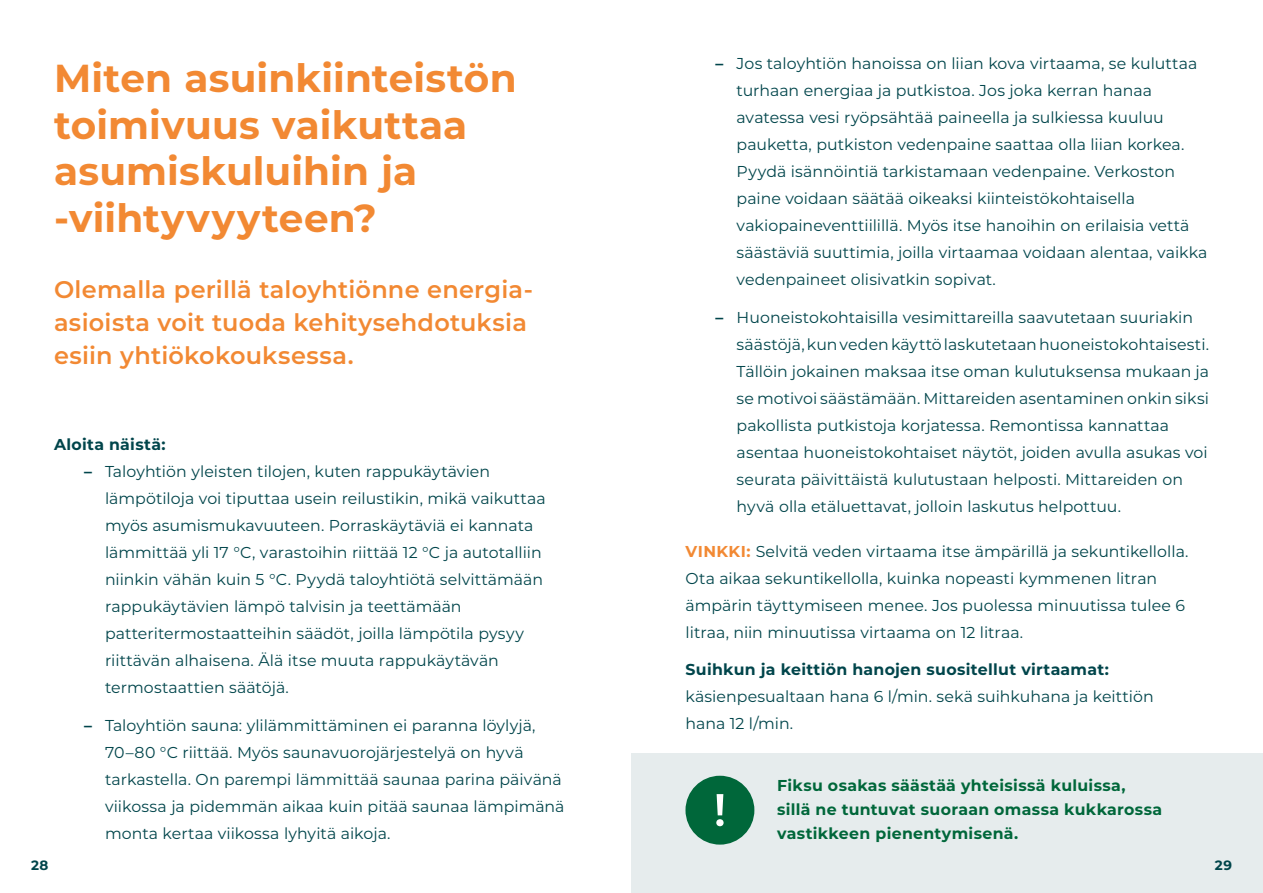
<style>
.page{position:relative;width:1263px;height:893px;background:#fff}
.page>*{position:absolute;margin:0;border:0;box-sizing:border-box;transform-origin:0 0}
.t1{font:700 39px/46.8px "Montserrat";letter-spacing:.005em;color:#f28933}
.t2{font:100 24px/33px "Montserrat";letter-spacing:.01em;color:#f28933}
.t3{font:15.75px/27px "Montserrat";color:#00454b}
.t4{font:700 15.75px/24px "Montserrat";letter-spacing:.02em;color:#00673a}
.t5{font:700 15.75px "Montserrat";letter-spacing:.015em;color:#00454b}
.t6{font:700 13.5px "Montserrat";color:#00454b}
.s1{font-weight:700}
.s2{font-weight:700;color:#f28933}
</style>
<div class="page">
<div style="left:631px;top:753px;width:632px;height:140px;background:#e6eced"></div>
<div style="left:685px;top:776px;width:69px;height:69px;background:#00673a;border-radius:50%"></div>
<svg style="left:716px;top:794px;width:7px;height:32px"></svg>
<h1 class="t1" style="left:54px;top:53px;width:464px">Miten asuinkiinteistön toimivuus vaikuttaa asumiskuluihin ja -viihtyvyyteen?</h1>
<h2 class="t2" style="left:54px;top:273px;width:480px">Olemalla perillä taloyhtiönne energia&shy;asioista voit tuoda kehitysehdotuksia esiin yhtiökokouksessa.</h2>
<p class="t5" style="left:54px;top:433px;width:113px">Aloita näistä:</p>
<p class="t3" style="left:105px;top:458px;width:442px;text-indent:-21px"><span class="s1">–</span> Taloyhtiön yleisten tilojen, kuten rappukäytävien lämpötiloja voi tiputtaa usein reilustikin, mikä vaikuttaa myös asumismukavuuteen. Porraskäytäviä ei kannata lämmittää yli 17 °C, varastoihin riittää 12 °C ja autotalliin niinkin vähän kuin 5 °C. Pyydä taloyhtiötä selvittämään rappukäytävien lämpö talvisin ja teettämään patteritermostaatteihin säädöt, joilla lämpötila pysyy riittävän alhaisena. Älä itse muuta rappukäytävän termostaattien säätöjä.</p>
<p class="t3" style="left:105px;top:711px;width:461px;text-indent:-21px"><span class="s1">–</span> Taloyhtiön sauna: ylilämmittäminen ei paranna löylyjä, 70–80 °C riittää. Myös saunavuorojärjestelyä on hyvä tarkastella. On parempi lämmittää saunaa parina päivänä viikossa ja pidemmän aikaa kuin pitää saunaa lämpimänä monta kertaa viikossa lyhyitä aikoja.</p>
<p class="t3" style="left:736px;top:50px;width:472px;text-indent:-21px"><span class="s1">–</span> Jos taloyhtiön hanoissa on liian kova virtaama, se kuluttaa turhaan energiaa ja putkistoa. Jos joka kerran hanaa avatessa vesi ryöpsähtää paineella ja sulkiessa kuuluu pauketta, putkiston vedenpaine saattaa olla liian korkea.<br>Pyydä isännöintiä tarkistamaan vedenpaine. Verkoston paine voidaan säätää oikeaksi kiinteistökohtaisella vakiopaineventtiilillä. Myös itse hanoihin on erilaisia vettä säästäviä suuttimia, joilla virtaamaa voidaan alentaa, vaikka vedenpaineet olisivatkin sopivat.</p>
<p class="t3" style="left:737px;top:303px;width:474px;text-indent:-21px"><span class="s1">–</span> Huoneistokohtaisilla vesimittareilla saavutetaan suuriakin säästöjä, kun veden käyttö laskutetaan huoneistokohtaisesti.<br>Tällöin jokainen maksaa itse oman kulutuksensa mukaan ja se motivoi säästämään. Mittareiden asentaminen onkin siksi pakollista putkistoja korjatessa. Remontissa kannattaa asentaa huoneistokohtaiset näytöt, joiden avulla asukas voi seurata päivittäistä kulutustaan helposti. Mittareiden on hyvä olla etäluettavat, jolloin laskutus helpottuu.</p>
<p class="t3" style="left:685px;top:537px;width:504px"><span class="s2">VINKKI:</span> Selvitä veden virtaama itse ämpärillä ja sekuntikellolla.<br>Ota aikaa sekuntikellolla, kuinka nopeasti kymmenen litran ämpärin täyttymiseen menee. Jos puolessa minuutissa tulee 6 litraa, niin minuutissa virtaama on 12 litraa.</p>
<p class="t5" style="left:685px;top:658px;width:425px">Suihkun ja keittiön hanojen suositellut virtaamat:</p>
<p class="t3" style="left:685px;top:683px;width:470px">käsienpesualtaan hana 6 l/min. sekä suihkuhana ja keittiön hana 12 l/min.</p>
<p class="t4" style="left:777px;top:772px;width:387px">Fiksu osakas säästää yhteisissä kuluissa, sillä ne tuntuvat suoraan omassa kukkarossa vastikkeen pienentymisenä.</p>
<p class="t6" style="left:31px;top:855px;width:19px">28</p>
<p class="t6" style="left:1215px;top:855px;width:19px">29</p>
</div>
